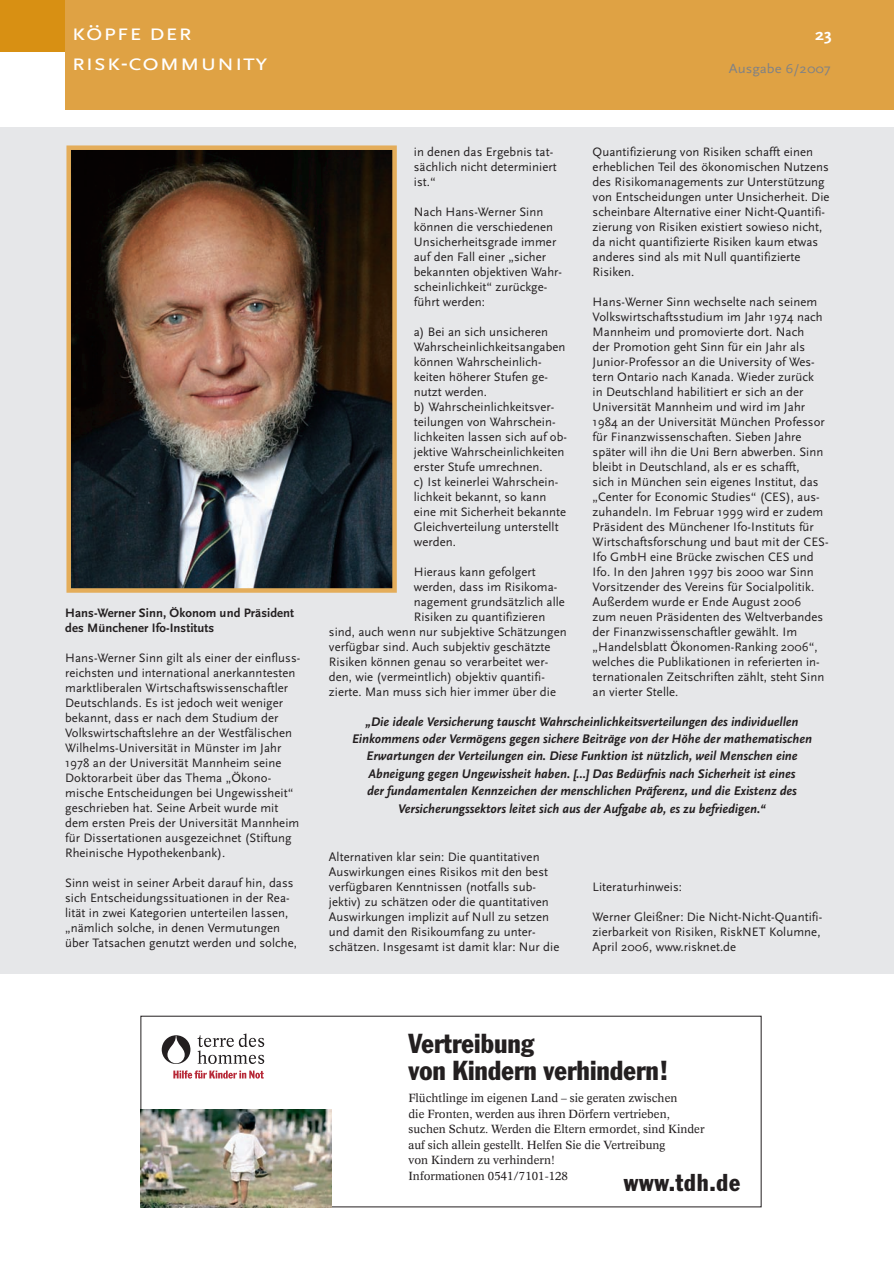
<style>
.page{position:relative;width:894px;height:1262px;background:#fff}
.page>*{position:absolute;margin:0;border:0;box-sizing:border-box;transform-origin:0 0}
.t1{font:condensed 27px/27px "Franklin Gothic";color:#231f20}
.t2{font:24px/29.2px "Scala Sans Caps";letter-spacing:.01em;color:#fff;scale:1.1 1}
.t3{font:condensed 24px "Franklin Gothic";letter-spacing:.025em;color:#231f20}
.t4{font:700 16.5px "Scala Sans";color:#fff;scale:1.1 1}
.t5{font:13.5px "Scala Sans";color:#808285;scale:1.1 1}
.t6{font:italic 700 13.05px/17.4px "Scala Sans";color:#231f20;text-align:center}
.t7{font:12.75px/15px "Scala Sans";letter-spacing:.005em;color:#231f20}
.t8{font:700 12.75px/15px "Scala Sans";letter-spacing:.005em;color:#231f20}
.t9{font:11.55px/15.5px "Concorde";color:#231f20}
</style>
<div class="page">
<div style="left:0;top:0;width:894px;height:52px;background:#d89013"></div>
<div style="left:0;top:127px;width:894px;height:846px;background:#e6e7e9"></div>
<div style="left:65px;top:0;width:829px;height:109px;background:#dfa244"></div>
<img style="left:66px;top:145px;width:331px;height:447px">
<svg style="left:197px;top:1033px;width:67px;height:30px"></svg>
<svg style="left:162px;top:1035px;width:28px;height:28px"></svg>
<svg style="left:173px;top:1070px;width:91px;height:8px"></svg>
<img style="left:140px;top:1109px;width:192px;height:98px">
<h2 class="t2" style="left:72px;top:18px;width:180px">köpfe der risk-community</h2>
<p class="t8" style="left:65px;top:605px;width:230px">Hans-Werner sinn, Ökonom und präsident des Münchener Ifo-Instituts</p>
<p class="t7" style="left:65px;top:650px;width:237px">Hans-Werner Sinn gilt als einer der einfluss&shy;reichsten und international anerkanntesten marktliberalen Wirtschaftswissenschaftler Deutschlands. Es ist jedoch weit weniger bekannt, dass er nach dem Studium der Volkswirtschaftslehre an der Westfälischen Wilhelms-Universität in Münster im Jahr 1978 an der Universität Mannheim seine Doktorarbeit über das Thema „Ökono&shy;mische Entscheidungen bei Ungewissheit“ geschrieben hat. Seine Arbeit wurde mit dem ersten Preis der Universität Mannheim für Dissertationen ausgezeichnet (Stiftung Rheinische Hypothekenbank).</p>
<p class="t7" style="left:65px;top:875px;width:233px">Sinn weist in seiner Arbeit darauf hin, dass sich Entscheidungssituationen in der Rea&shy;lität in zwei Kategorien unterteilen lassen, „nämlich solche, in denen Vermutungen über Tatsachen genutzt werden und solche,</p>
<p class="t4" style="left:815px;top:26px;width:17px">23</p>
<p class="t5" style="left:729px;top:61px;width:94px">Ausgabe 6/2007</p>
<p class="t7" style="left:414px;top:144px;width:144px">in denen das Ergebnis tat&shy;sächlich nicht determiniert ist.“</p>
<p class="t7" style="left:414px;top:204px;width:150px">Nach Hans-Werner Sinn können die verschiedenen<br>Unsicherheitsgrade immer auf den Fall einer „sicher bekannten objektiven Wahr&shy;scheinlichkeit“ zurückge&shy;führt werden:</p>
<p class="t7" style="left:414px;top:324px;width:155px">a) Bei an sich unsicheren<br>Wahrscheinlichkeitsangaben können Wahrscheinlich&shy;keiten höherer Stufen ge&shy;nutzt werden.<br>b) Wahrscheinlichkeitsver&shy;teilungen von Wahrschein&shy;lichkeiten lassen sich auf ob&shy;jektive Wahrscheinlichkeiten erster Stufe umrechnen.<br>c) Ist keinerlei Wahrschein&shy;lichkeit bekannt, so kann eine mit Sicherheit bekannte<br>Gleichverteilung unterstellt werden.</p>
<p class="t7" style="left:414px;top:564px;width:123px">Hieraus kann gefolgert</p>
<p class="t7" style="left:414px;top:579px;width:145px">werden, dass im Risikoma-</p>
<p class="t7" style="left:414px;top:594px;width:153px">nagement grundsätzlich alle</p>
<p class="t7" style="left:414px;top:609px;width:133px">Risiken zu quantifizieren</p>
<p class="t7" style="left:329px;top:624px;width:239px">sind, auch wenn nur subjektive Schätzungen</p>
<p class="t7" style="left:329px;top:639px;width:223px">verfügbar sind. Auch subjektiv geschätzte</p>
<p class="t7" style="left:329px;top:654px;width:221px">Risiken können genau so verarbeitet wer-</p>
<p class="t7" style="left:329px;top:669px;width:217px">den, wie (vermeintlich) objektiv quantifi-</p>
<p class="t7" style="left:329px;top:684px;width:229px">zierte. Man muss sich hier immer über die</p>
<p class="t7" style="left:592px;top:144px;width:238px">Quantifizierung von Risiken schafft einen erheblichen Teil des ökonomischen Nutzens des Risikomanagements zur Unterstützung von Entscheidungen unter Unsicherheit. Die scheinbare Alternative einer Nicht-Quantifi&shy;zierung von Risiken existiert sowieso nicht, da nicht quantifizierte Risiken kaum etwas anderes sind als mit Null quantifizierte Risiken.</p>
<p class="t7" style="left:592px;top:294px;width:237px">Hans-Werner Sinn wechselte nach seinem Volkswirtschaftsstudium im Jahr 1974 nach Mannheim und promovierte dort. Nach<br>der Promotion geht Sinn für ein Jahr als Junior-Professor an die University of Wes&shy;tern Ontario nach Kanada. Wieder zurück<br>in Deutschland habilitiert er sich an der Universität Mannheim und wird im Jahr 1984 an der Universität München Professor für Finanzwissenschaften. Sieben Jahre später will ihn die Uni Bern abwerben. Sinn bleibt in Deutschland, als er es schafft,<br>sich in München sein eigenes Institut, das „Center for Economic Studies“ (CES), aus&shy;zuhandeln. Im Februar 1999 wird er zudem Präsident des Münchener Ifo-Instituts für Wirtschaftsforschung und baut mit der CES-Ifo GmbH eine Brücke zwischen CES und Ifo. In den Jahren 1997 bis 2000 war Sinn Vorsitzender des Vereins für Socialpolitik.<br>Außerdem wurde er Ende August 2006<br>zum neuen Präsidenten des Weltverbandes der Finanzwissenschaftler gewählt. Im „Handelsblatt Ökonomen-Ranking 2006“, welches die Publikationen in referierten in&shy;ternationalen Zeitschriften zählt, steht Sinn an vierter Stelle.</p>
<p class="t6" style="left:352px;top:713px;width:461px">„Die ideale Versicherung tauscht Wahrscheinlichkeitsverteilungen des individuellen Einkommens oder Vermögens gegen sichere Beiträge von der Höhe der mathematischen Erwartungen der Verteilungen ein. Diese Funktion ist nützlich, weil Menschen eine Abneigung gegen Ungewissheit haben. […] Das Bedürfnis nach Sicherheit ist eines<br>der fundamentalen Kennzeichen der menschlichen Präferenz, und die Existenz des Versicherungssektors leitet sich aus der Aufgabe ab, es zu befriedigen.“</p>
<p class="t7" style="left:329px;top:849px;width:232px">Alternativen klar sein: Die quantitativen Auswirkungen eines Risikos mit den best verfügbaren Kenntnissen (notfalls sub&shy;jektiv) zu schätzen oder die quantitativen Auswirkungen implizit auf Null zu setzen und damit den Risikoumfang zu unter&shy;schätzen. Insgesamt ist damit klar: Nur die</p>
<p class="t7" style="left:592px;top:879px;width:91px">Literaturhinweis:</p>
<p class="t7" style="left:592px;top:909px;width:231px">Werner Gleißner: Die Nicht-Nicht-Quantifi&shy;zierbarkeit von Risiken, RiskNET Kolumne,<br>April 2006, www.risknet.de</p>
<h1 class="t1" style="left:408px;top:1029px;width:262px">Vertreibung<br>von Kindern verhindern!</h1>
<p class="t9" style="left:408px;top:1090px;width:298px">Flüchtlinge im eigenen Land – sie geraten zwischen<br>die Fronten, werden aus ihren Dörfern vertrieben, suchen Schutz. Werden die Eltern ermordet, sind Kinder auf sich allein gestellt. Helfen Sie die Vertreibung<br>von Kindern zu verhindern!<br>Informationen 0541/7101-128</p>
<h2 class="t3" style="left:624px;top:1167px;width:118px">www.tdh.de</h2>
</div>
